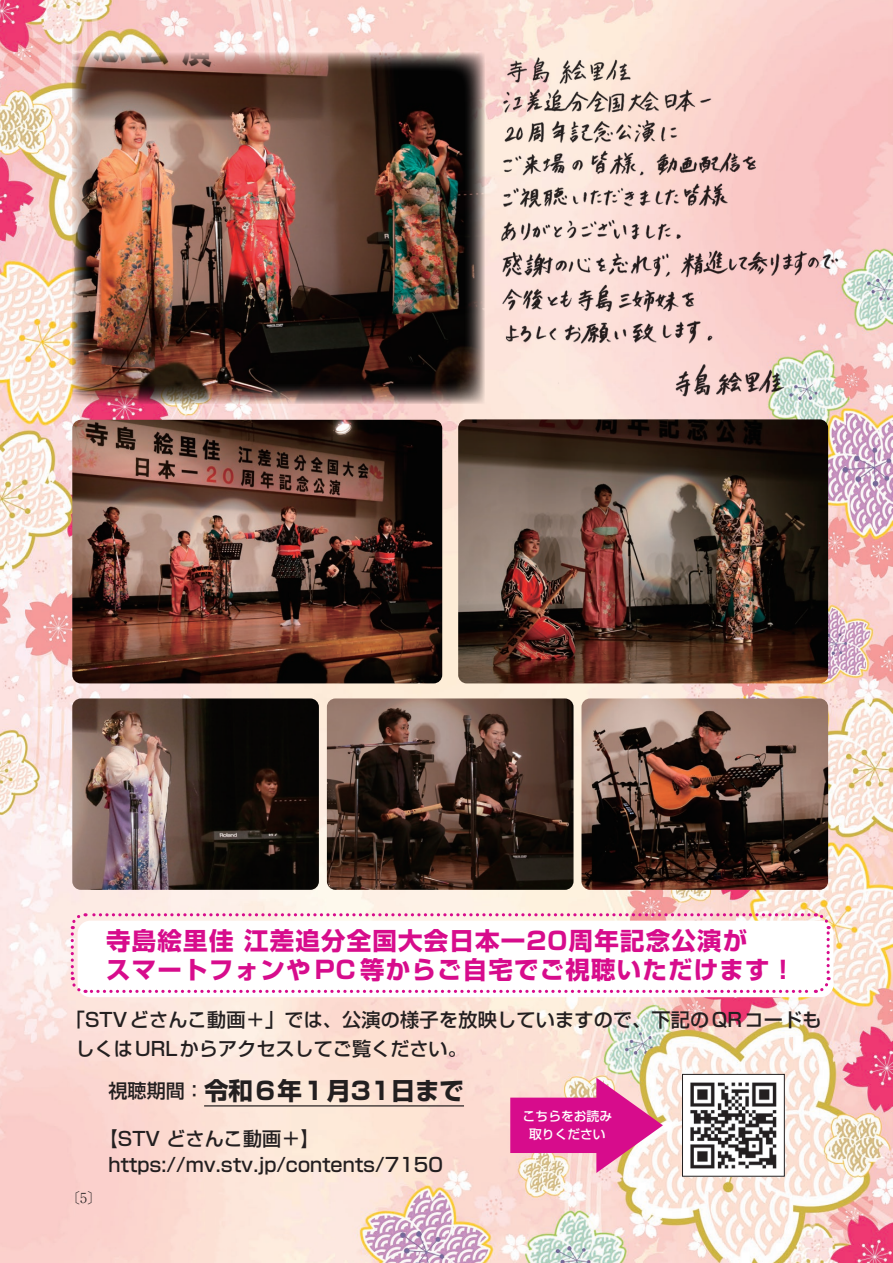
<style>
.page{position:relative;width:893px;height:1263px;background:#fff}
.page>*{position:absolute;margin:0;border:0;box-sizing:border-box;transform-origin:0 0}
.t1{font:700 24.45px/29.7px "Shin Go Pro";letter-spacing:.05em;color:#d70c8c}
.t2{font:700 24.45px "Shin Go Pro";color:#231f20}
.t3{font:500 19.2px/28.7px "Shin Go Pro";color:#231f20}
.t4{font:300 13.8px "Ryumin Pro";color:#231f20}
.t5{font:500 12.75px/18.1px "Shin Go Pro";color:#fff;text-align:center}
</style>
<div class="page">
<img style="left:0;top:0;width:893px;height:1263px">
<div style="left:78px;top:921px;width:755px;height:76px;background:#fff;border-radius:13px"></div>
<img style="left:72px;top:53px;width:413px;height:350px">
<svg style="left:510px;top:1078px;width:153px;height:95px;background:#e46ba8"></svg>
<hr style="left:204px;top:1105px;width:260px;height:1px;background:#231f20">
<img style="left:684px;top:1076px;width:98px;height:98px">
<div style="left:682px;top:1074px;width:102px;height:102px;border:1px solid #231f20"></div>
<img style="left:458px;top:419px;width:370px;height:264px">
<img style="left:72px;top:420px;width:370px;height:263px">
<img style="left:72px;top:698px;width:247px;height:192px">
<img style="left:327px;top:698px;width:246px;height:192px">
<img style="left:581px;top:698px;width:247px;height:192px">
<svg style="left:69px;top:911px;width:763px;height:84px"></svg>
<img style="left:488px;top:28px;width:354px;height:380px">
<p class="t1" style="left:106px;top:923px;width:690px">寺島絵里佳江差追分全国大会日本一20周年記念公演が<br>スマートフォンやPC等からご自宅でご視聴いただけます!</p>
<p class="t3" style="left:75px;top:1003px;width:748px;text-indent:-10px">「STVどさんこ動画＋」では、公演の様子を放映していますので、下記のQRコードもしくはURLからアクセスしてご覧ください。</p>
<p class="t4" style="left:66px;top:1187px;width:36px">〕〔5</p>
<p class="t3" style="left:108px;top:1073px;width:97px">視聴期間：</p>
<p class="t2" style="left:204px;top:1071px;width:261px">令和６年１月31日まで</p>
<p class="t3" style="left:108px;top:1123px;width:336px;line-height:26.5px;text-indent:-10px">【STV どさんこ動画＋【https://mv.stv j p. /contents/7150</p>
<p class="t5" style="left:523px;top:1106px;width:91px">こちらをお読み取りください</p>
</div>
